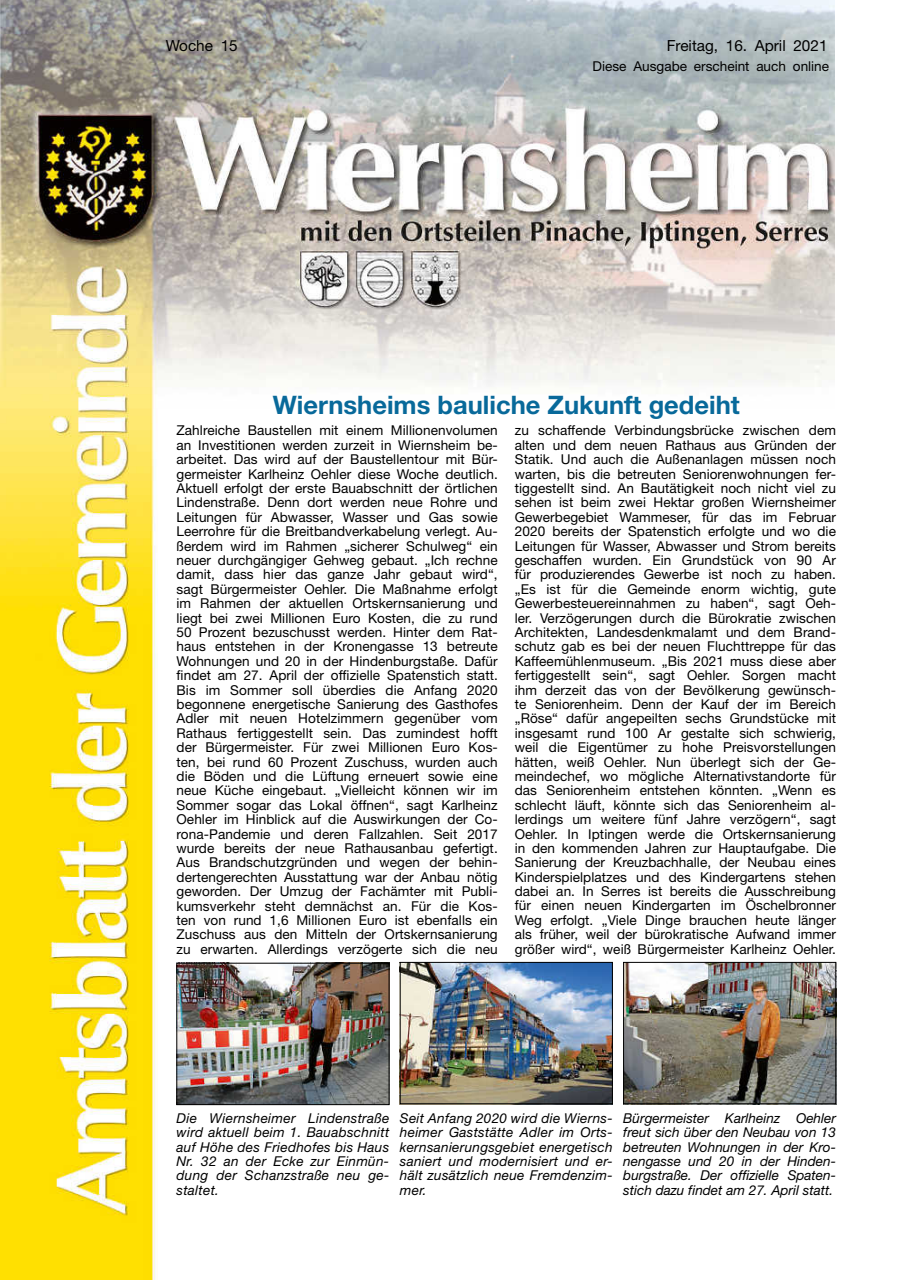
<style>
.page{position:relative;width:902px;height:1280px;background:#fff}
.page>*{position:absolute;margin:0;border:0;box-sizing:border-box;transform-origin:0 0}
.t1{font:700 25.5px "Helvetica Neue";color:#08699a}
.t2{font:15.3px "Helvetica Neue";color:#000}
.t3{font:13.65px/14.4px "Helvetica Neue";letter-spacing:.005em;color:#000;text-align:justify}
.t4{font:italic 13.65px/14.4px "Helvetica Neue";letter-spacing:.02em;color:#000;text-align:justify}
</style>
<div class="page">
<img style="left:0;top:0;width:834px;height:1280px">
<img style="left:178px;top:965px;width:209px;height:138px">
<div style="left:176px;top:963px;width:213px;height:142px;border:1px solid #000"></div>
<img style="left:625px;top:964px;width:209px;height:138px">
<div style="left:623px;top:962px;width:213px;height:142px;border:1px solid #000"></div>
<img style="left:402px;top:964px;width:208px;height:138px">
<div style="left:400px;top:962px;width:212px;height:142px;border:1px solid #000"></div>
<p class="t2" style="left:166px;top:36px;width:73px">Woche 15</p>
<p class="t2" style="left:666px;top:36px;width:162px">Freitag, 16. April 2021</p>
<p class="t3" style="left:592px;top:59px;width:238px">Diese Ausgabe erscheint auch online</p>
<h1 class="t1" style="left:273px;top:389px;width:468px">Wiernsheims bauliche Zukunft gedeiht</h1>
<p class="t3" style="left:514px;top:423px;width:323px">zu schaffende Verbindungsbrücke zwischen dem alten und dem neuen Rathaus aus Gründen der Statik. Und auch die Außenanlagen müssen noch warten, bis die betreuten Seniorenwohnungen fer&shy;tiggestellt sind. An Bautätigkeit noch nicht viel zu sehen ist beim zwei Hektar großen Wiernsheimer Gewerbegebiet Wammeser, für das im Februar 2020 bereits der Spatenstich erfolgte und wo die Leitungen für Wasser, Abwasser und Strom bereits geschaffen wurden. Ein Grundstück von 90 Ar für produzierendes Gewerbe ist noch zu haben. „Es ist für die Gemeinde enorm wichtig, gute Gewerbesteuereinnahmen zu haben“, sagt Oeh&shy;ler. Verzögerungen durch die Bürokratie zwischen Architekten, Landesdenkmalamt und dem Brand&shy;schutz gab es bei der neuen Fluchttreppe für das Kaffeemühlenmuseum. „Bis 2021 muss diese aber fertiggestellt sein“, sagt Oehler. Sorgen macht ihm derzeit das von der Bevölkerung gewünsch&shy;te Seniorenheim. Denn der Kauf der im Bereich „Röse“ dafür angepeilten sechs Grundstücke mit insgesamt rund 100 Ar gestalte sich schwierig, weil die Eigentümer zu hohe Preisvorstellungen hätten, weiß Oehler. Nun überlegt sich der Ge&shy;meindechef, wo mögliche Alternativstandorte für das Seniorenheim entstehen könnten. „Wenn es schlecht läuft, könnte sich das Seniorenheim al&shy;lerdings um weitere fünf Jahre verzögern“, sagt Oehler. In Iptingen werde die Ortskernsanierung in den kommenden Jahren zur Hauptaufgabe. Die Sanierung der Kreuzbachhalle, der Neubau eines Kinderspielplatzes und des Kindergartens stehen dabei an. In Serres ist bereits die Ausschreibung für einen neuen Kindergarten im Öschelbronner Weg erfolgt. „Viele Dinge brauchen heute länger als früher, weil der bürokratische Aufwand immer größer wird“, weiß Bürgermeister Karlheinz Oehler.</p>
<p class="t3" style="left:176px;top:423px;width:323px">Zahlreiche Baustellen mit einem Millionenvolumen an Investitionen werden zurzeit in Wiernsheim be&shy;arbeitet. Das wird auf der Baustellentour mit Bür&shy;germeister Karlheinz Oehler diese Woche deutlich.<br>Aktuell erfolgt der erste Bauabschnitt der örtlichen Lindenstraße. Denn dort werden neue Rohre und Leitungen für Abwasser, Wasser und Gas sowie Leerrohre für die Breitbandverkabelung verlegt. Au&shy;ßerdem wird im Rahmen „sicherer Schulweg“ ein neuer durchgängiger Gehweg gebaut. „Ich rechne damit, dass hier das ganze Jahr gebaut wird“, sagt Bürgermeister Oehler. Die Maßnahme erfolgt im Rahmen der aktuellen Ortskernsanierung und liegt bei zwei Millionen Euro Kosten, die zu rund 50 Prozent bezuschusst werden. Hinter dem Rat&shy;haus entstehen in der Kronengasse 13 betreute Wohnungen und 20 in der Hindenburgstaße. Dafür findet am 27. April der offizielle Spatenstich statt.<br>Bis im Sommer soll überdies die Anfang 2020 begonnene energetische Sanierung des Gasthofes Adler mit neuen Hotelzimmern gegenüber vom Rathaus fertiggestellt sein. Das zumindest hofft der Bürgermeister. Für zwei Millionen Euro Kos&shy;ten, bei rund 60 Prozent Zuschuss, wurden auch die Böden und die Lüftung erneuert sowie eine neue Küche eingebaut. „Vielleicht können wir im Sommer sogar das Lokal öffnen“, sagt Karlheinz Oehler im Hinblick auf die Auswirkungen der Co&shy;rona-Pandemie und deren Fallzahlen. Seit 2017 wurde bereits der neue Rathausanbau gefertigt.<br>Aus Brandschutzgründen und wegen der behin&shy;dertengerechten Ausstattung war der Anbau nötig geworden. Der Umzug der Fachämter mit Publi&shy;kumsverkehr steht demnächst an. Für die Kos&shy;ten von rund 1,6 Millionen Euro ist ebenfalls ein Zuschuss aus den Mitteln der Ortskernsanierung zu erwarten. Allerdings verzögerte sich die neu</p>
<p class="t4" style="left:176px;top:1110px;width:214px">Die Wiernsheimer Lindenstraße wird aktuell beim 1. Bauabschnitt auf Höhe des Friedhofes bis Haus Nr. 32 an der Ecke zur Einmün&shy;dung der Schanzstraße neu ge&shy;staltet.</p>
<p class="t4" style="left:623px;top:1110px;width:214px">Bürgermeister Karlheinz Oehler freut sich über den Neubau von 13 betreuten Wohnungen in der Kro&shy;nengasse und 20 in der Hinden&shy;burgstraße. Der offizielle Spaten&shy;stich dazu findet am 27. April statt.</p>
<p class="t4" style="left:400px;top:1110px;width:214px">Seit Anfang 2020 wird die Wierns&shy;heimer Gaststätte Adler im Orts&shy;kernsanierungsgebiet energetisch saniert und modernisiert und er&shy;hält zusätzlich neue Fremdenzim&shy;mer.</p>
</div>
